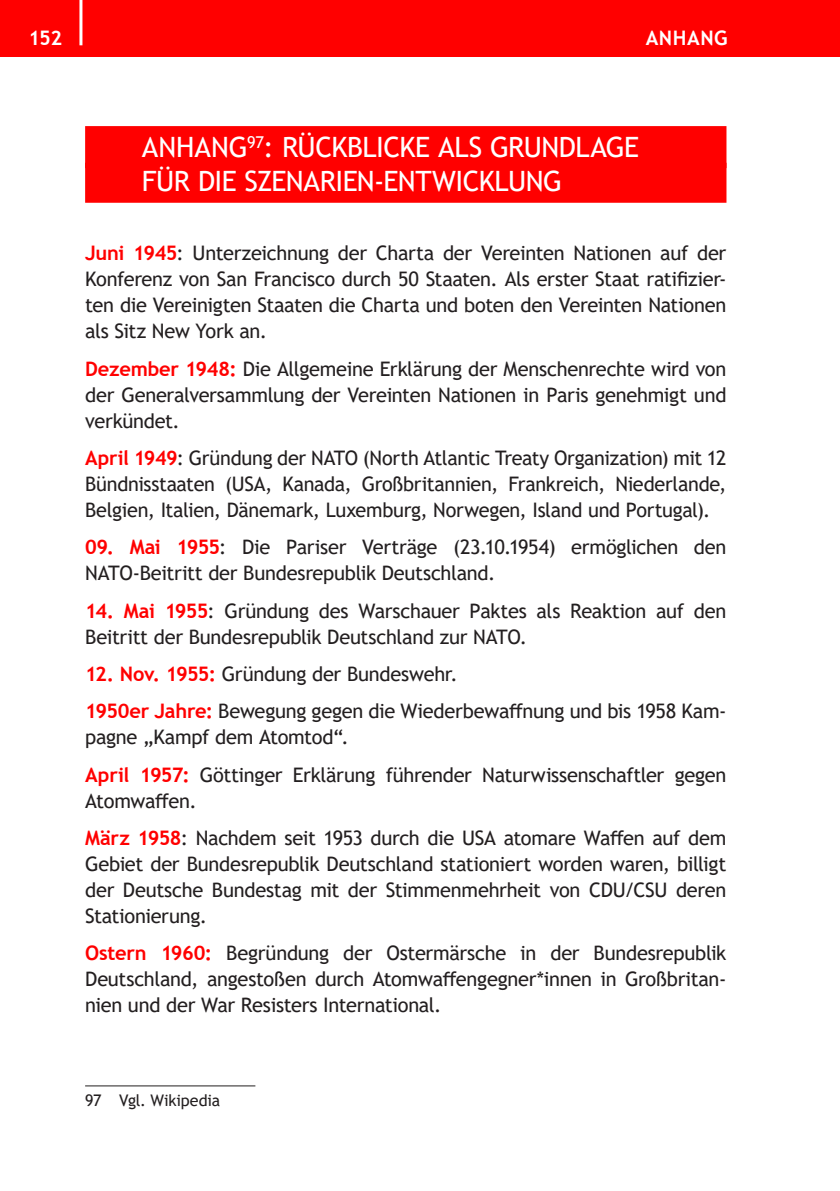
<style>
.page{position:relative;width:840px;height:1191px;background:#fff}
.page>*{position:absolute;margin:0;border:0;box-sizing:border-box;transform-origin:0 0}
.t1{font:28px/34px "Trebuchet MS";letter-spacing:-.015em;color:#fff}
.t2{font:20px/26px "Trebuchet MS";letter-spacing:-.015em;color:#231f20;text-align:justify}
.t3{font:700 20px "Trebuchet MS";letter-spacing:.025em;color:#fff}
.t4{font:16px "Trebuchet MS";letter-spacing:-.01em;color:#231f20}
.s1{font-weight:700;color:#f00}
</style>
<div class="page">
<hr style="left:839px;top:0;width:1px;height:57px;background:#f00">
<div style="left:0;top:0;width:839px;height:57px;background:#f00"></div>
<hr style="left:79px;top:0;width:3px;height:45px;background:#fff">
<div style="left:85px;top:126px;width:641px;height:42px;background:#f00"></div>
<div style="left:85px;top:163px;width:641px;height:40px;background:#f00"></div>
<hr style="left:85px;top:1085px;width:170px;height:1px;background:#231f20">
<p class="t3" style="left:28px;top:30px;width:35px">152</p>
<p class="t3" style="left:645px;top:30px;width:83px">ANHANG</p>
<h1 class="t1" style="left:142px;top:132px;width:498px">ANHANG<sup>97</sup>: RÜCKBLICKE ALS GRUNDLAGE<br>FÜR DIE SZENARIEN-ENTWICKLUNG</h1>
<p class="t2" style="left:85px;top:241px;width:642px"><span class="s1">Juni 1945</span>: Unterzeichnung der Charta der Vereinten Nationen auf der Konferenz von San Francisco durch 50 Staaten. Als erster Staat ratifizier&shy;ten die Vereinigten Staaten die Charta und boten den Vereinten Nationen als Sitz New York an.</p>
<p class="t2" style="left:85px;top:357px;width:642px"><span class="s1">Dezember 1948:</span> Die Allgemeine Erklärung der Menschenrechte wird von der Generalversammlung der Vereinten Nationen in Paris genehmigt und verkündet.</p>
<p class="t2" style="left:85px;top:446px;width:642px"><span class="s1">April 1949</span>: Gründung der NATO (North Atlantic Treaty Organization) mit 12<br>Bündnisstaaten (USA, Kanada, Großbritannien, Frankreich, Niederlande, Belgien, Italien, Dänemark, Luxemburg, Norwegen, Island und Portugal).</p>
<p class="t2" style="left:85px;top:535px;width:642px"><span class="s1">09 . Mai 1955</span>: Die Pariser Verträge (23.10.1954) ermöglichen den<br>NATO-Beitritt der Bundesrepublik Deutschland.</p>
<p class="t2" style="left:85px;top:599px;width:642px"><span class="s1">14 . Mai 1955</span>: Gründung des Warschauer Paktes als Reaktion auf den<br>Beitritt der Bundesrepublik Deutschland zur NATO.</p>
<p class="t2" style="left:85px;top:656px;width:642px;line-height:37.4px"><span class="s1">12 . Nov . 1955:</span> Gründung der Bundeswehr.<br><span class="s1">1950er Jahre:</span> Bewegung gegen die Wiederbewaffnung und bis 1958 Kam-</p>
<p class="t2" style="left:85px;top:720px;width:642px;line-height:37.4px">pagne „Kampf dem Atomtod“.<br><span class="s1">April 1957:</span> Göttinger Erklärung führender Naturwissenschaftler gegen</p>
<p class="t2" style="left:85px;top:782px;width:642px;line-height:37.4px">Atomwaffen.<br><span class="s1">März 1958</span>: Nachdem seit 1953 durch die USA atomare Waffen auf dem</p>
<p class="t2" style="left:85px;top:852px;width:642px">Gebiet der Bundesrepublik Deutschland stationiert worden waren, billigt der Deutsche Bundestag mit der Stimmenmehrheit von CDU/CSU deren Stationierung.</p>
<p class="t2" style="left:85px;top:941px;width:642px"><span class="s1">Ostern 1960:</span> Begründung der Ostermärsche in der Bundesrepublik Deutschland, angestoßen durch Atomwaffengegner*innen in Großbritan&shy;nien und der War Resisters International.</p>
<p class="t4" style="left:85px;top:1093px;width:136px">97 Vgl. Wikipedia</p>
</div>
